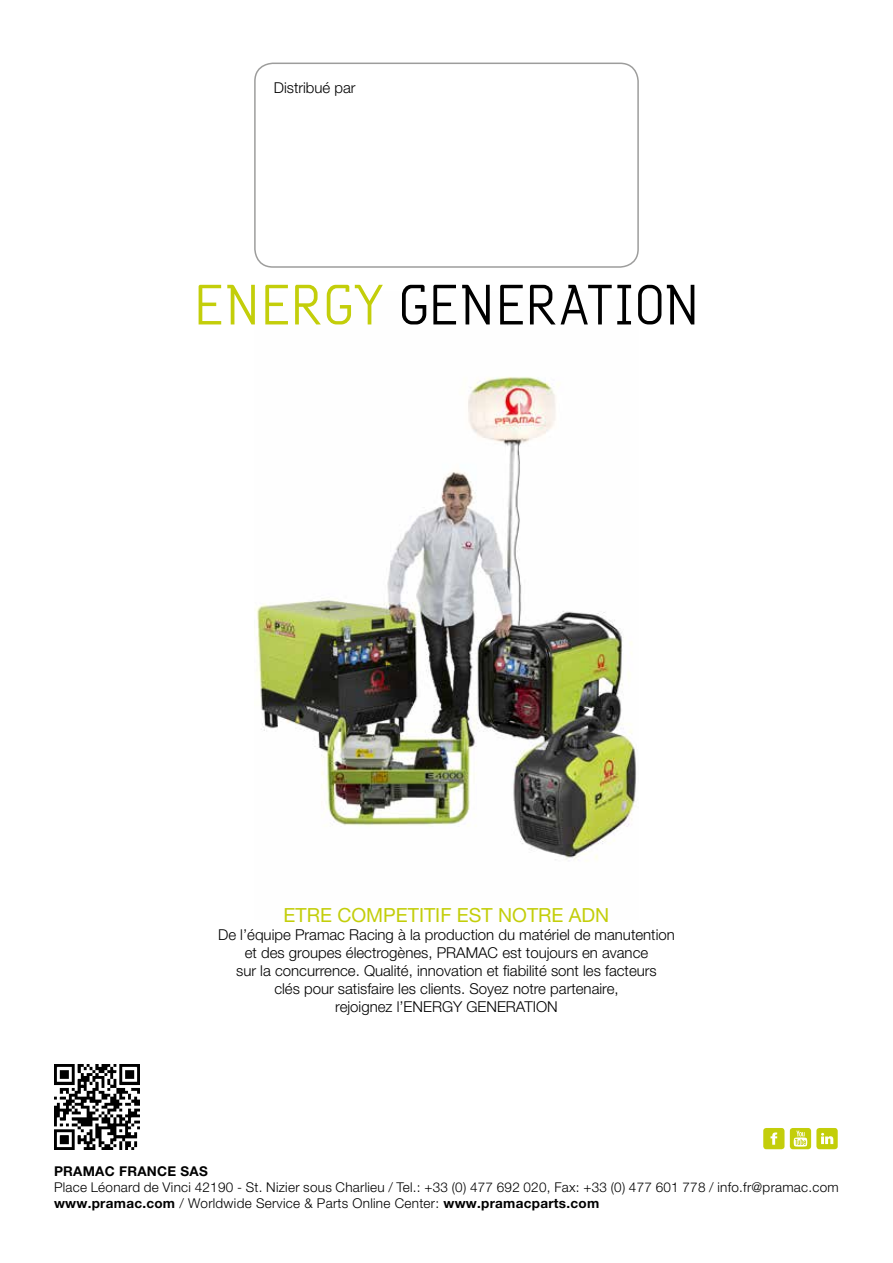
<style>
.page{position:relative;width:893px;height:1263px;background:#fff}
.page>*{position:absolute;margin:0;border:0;box-sizing:border-box;transform-origin:0 0}
.t1{font:19.5px "Helvetica Neue LT Pro";color:#c3ce0a}
.t2{font:300 15px/18px "Helvetica Neue LT Pro";color:#000;text-align:center}
.t3{font:300 13.5px/16.2px "Helvetica Neue LT Pro";letter-spacing:.02em;color:#000}
.t4{font:700 13.5px "Helvetica Neue LT Pro";letter-spacing:.02em;color:#000}
.s1{font-weight:700}
</style>
<div class="page">
<img style="left:254px;top:324px;width:382px;height:537px">
<div style="left:254px;top:63px;width:385px;height:205px;border:2px solid #9d9d9c;border-radius:18px"></div>
<svg style="left:402px;top:285px;width:292px;height:39px"></svg>
<svg style="left:199px;top:285px;width:184px;height:39px"></svg>
<img style="left:54px;top:1064px;width:85px;height:85px">
<div style="left:763px;top:1128px;width:21px;height:21px;background:#c3ce0a;border-radius:3px"></div>
<svg style="left:770px;top:1132px;width:7px;height:13px"></svg>
<div style="left:816px;top:1128px;width:22px;height:21px;background:#c3ce0a;border-radius:3px"></div>
<svg style="left:821px;top:1133px;width:12px;height:11px"></svg>
<svg style="left:790px;top:1128px;width:21px;height:21px"></svg>
<svg style="left:794px;top:1130px;width:13px;height:16px"></svg>
<p class="t2" style="left:274px;top:78px;width:83px">Distribué par</p>
<h1 class="t1" style="left:284px;top:903px;width:327px">ETRE COMPETITIF EST NOTRE ADN</h1>
<p class="t2" style="left:218px;top:925px;width:458px">De l’équipe Pramac Racing à la production du matériel de manutention et des groupes électrogènes, PRAMAC est toujours en avance<br>sur la concurrence. Qualité, innovation et fiabilité sont les facteurs<br>clés pour satisfaire les clients. Soyez notre partenaire,<br>rejoignez l’ENERGY GENERATION</p>
<p class="t4" style="left:54px;top:1163px;width:155px">PRAMAC FRANCE SAS</p>
<p class="t3" style="left:54px;top:1179px;width:786px">Place Léonard de Vinci 42190 - St. Nizier sous Charlieu / Tel.: +33 (0) 477 692 020, Fax: +33 (0) 477 601 778 / info.fr@pramac.com <span class="s1">www.pramac.com</span> / Worldwide Service &amp; Parts Online Center: <span class="s1">www.pramacparts.com</span></p>
</div>
